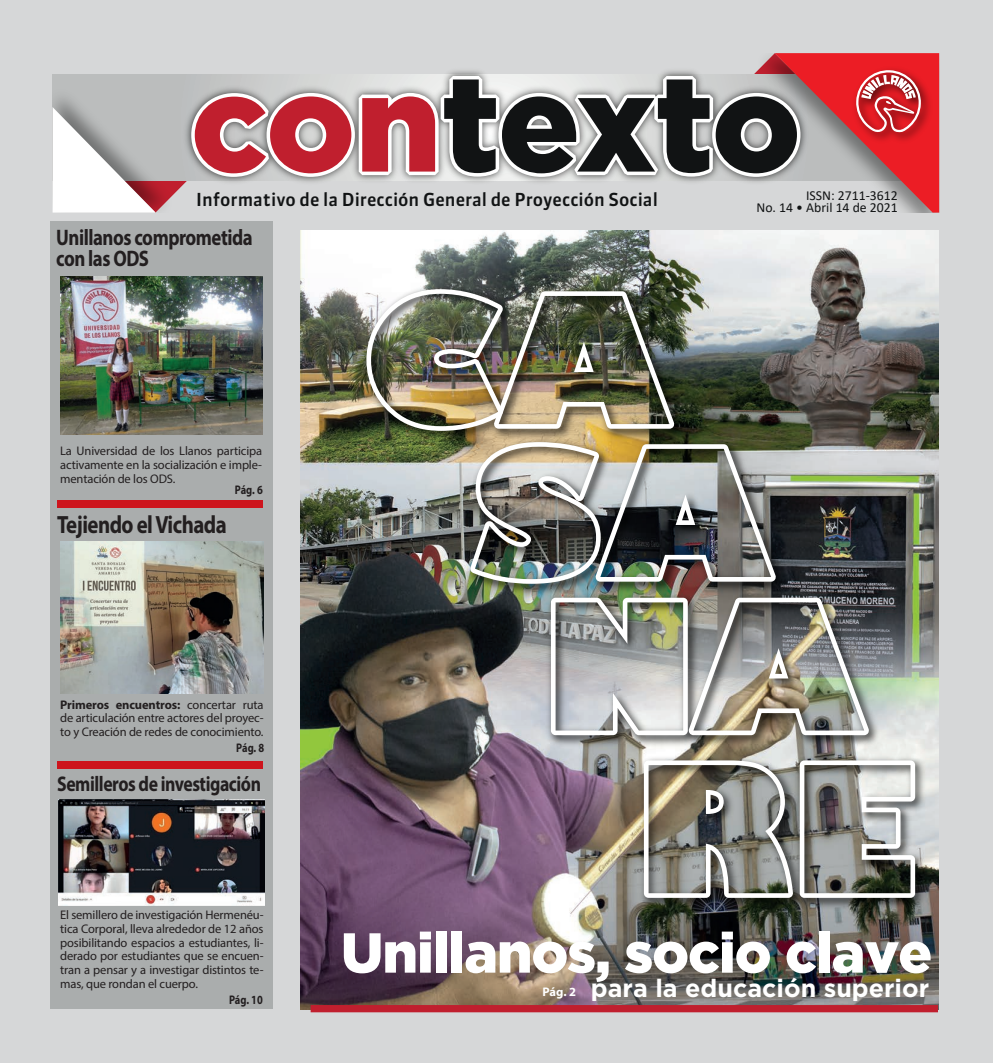
<style>
.page{position:relative;width:993px;height:1063px;background:#fff}
.page>*{position:absolute;margin:0;border:0;box-sizing:border-box;transform-origin:0 0}
.t1{font:900 56.25px "Gotham";letter-spacing:-.02em;color:#fff}
.t2{font:700 25px "Gotham";color:#fff}
.t3{font:700 25px "Myriad Pro";letter-spacing:-.025em;color:#231f20;scale:.83 1}
.t4{font:700 22.5px/21.2px "Myriad Pro";letter-spacing:-.025em;color:#231f20;scale:.83 1}
.t5{font:700 21.25px "Myriad Pro";letter-spacing:-.025em;color:#231f20;scale:.83 1}
.t6{font:500 17.88px "Sanuk";color:#111314}
.t7{font:13.75px/12.5px "Calibri";color:#111314;text-align:right}
.t8{font:12.5px/13.8px "Myriad Pro";letter-spacing:-.01em;color:#231f20;text-align:justify}
.t9{font:700 12.5px "Myriad Pro";color:#231f20;scale:.83 1}
.t10{font:700 12.5px "Myriad Pro";color:#fff}
.s1{font-weight:700}
</style>
<div class="page">
<div style="left:0;top:0;width:992px;height:1063px;background:#d6d7d8"></div>
<img style="left:300px;top:230px;width:638px;height:780px">
<div style="left:50px;top:221px;width:223px;height:788px;background:#aaadad"></div>
<svg style="left:53px;top:53px;width:885px;height:160px"></svg>
<div style="left:310px;top:1005px;width:627px;height:7px;background:#c01f2e"></div>
<img style="left:358px;top:282px;width:330px;height:164px">
<img style="left:366px;top:289px;width:308px;height:142px">
<img style="left:462px;top:434px;width:328px;height:164px">
<img style="left:469px;top:442px;width:306px;height:142px">
<img style="left:543px;top:589px;width:340px;height:160px">
<img style="left:550px;top:598px;width:318px;height:137px">
<img style="left:635px;top:753px;width:157px;height:160px">
<svg style="left:643px;top:760px;width:149px;height:138px;background:#8f8e86"></svg>
<img style="left:792px;top:753px;width:137px;height:160px">
<svg style="left:799px;top:760px;width:115px;height:138px;background:#9a9b98"></svg>
<div style="left:57px;top:500px;width:206px;height:8px;background:#cd151d"></div>
<div style="left:57px;top:761px;width:206px;height:8px;background:#cd151d"></div>
<img style="left:60px;top:277px;width:202px;height:157px">
<img style="left:60px;top:542px;width:203px;height:152px">
<img style="left:58px;top:800px;width:206px;height:105px">
<h3 class="t6" style="left:196px;top:188px;width:463px">Informativo de la Dirección General de Proyección Social</h3>
<p class="t7" style="left:756px;top:188px;width:143px">ISSN: 2711-3612<br>No. 14 • Abril 14 de 2021</p>
<h3 class="t4" style="left:56px;top:226px;width:238px">Unillanos comprometida con las ODS</h3>
<p class="t8" style="left:60px;top:444px;width:203px">La Universidad de los Llanos participa activamente en la socialización e imple&shy;mentación de los ODS.</p>
<h2 class="t3" style="left:57px;top:508px;width:206px">Tejiendo el Vichada</h2>
<p class="t9" style="left:235px;top:482px;width:35px">Pág. 6</p>
<p class="t8" style="left:60px;top:697px;width:205px"><span class="s1">Primeros encuentros:</span> concertar ruta de articulación entre actores del proyec&shy;to y Creación de redes de conocimiento.</p>
<p class="t9" style="left:236px;top:739px;width:35px">Pág. 8</p>
<h3 class="t5" style="left:57px;top:770px;width:247px">Semilleros de investigación</h3>
<p class="t8" style="left:60px;top:908px;width:205px">El semillero de investigación Hermenéu&shy;tica Corporal, lleva alrededor de 12 años posibilitando espacios a estudiantes, li&shy;derado por estudiantes que se encuen&shy;tran a pensar y a investigar distintos te&shy;mas, que rondan el cuerpo.</p>
<p class="t9" style="left:229px;top:992px;width:42px">Pág. 10</p>
<h1 class="t1" style="left:341px;top:914px;width:592px">Unillanos, socio clave</h1>
<h2 class="t2" style="left:590px;top:971px;width:340px">para la educación superior</h2>
<p class="t10" style="left:542px;top:984px;width:35px">Pág. 2</p>
</div>
